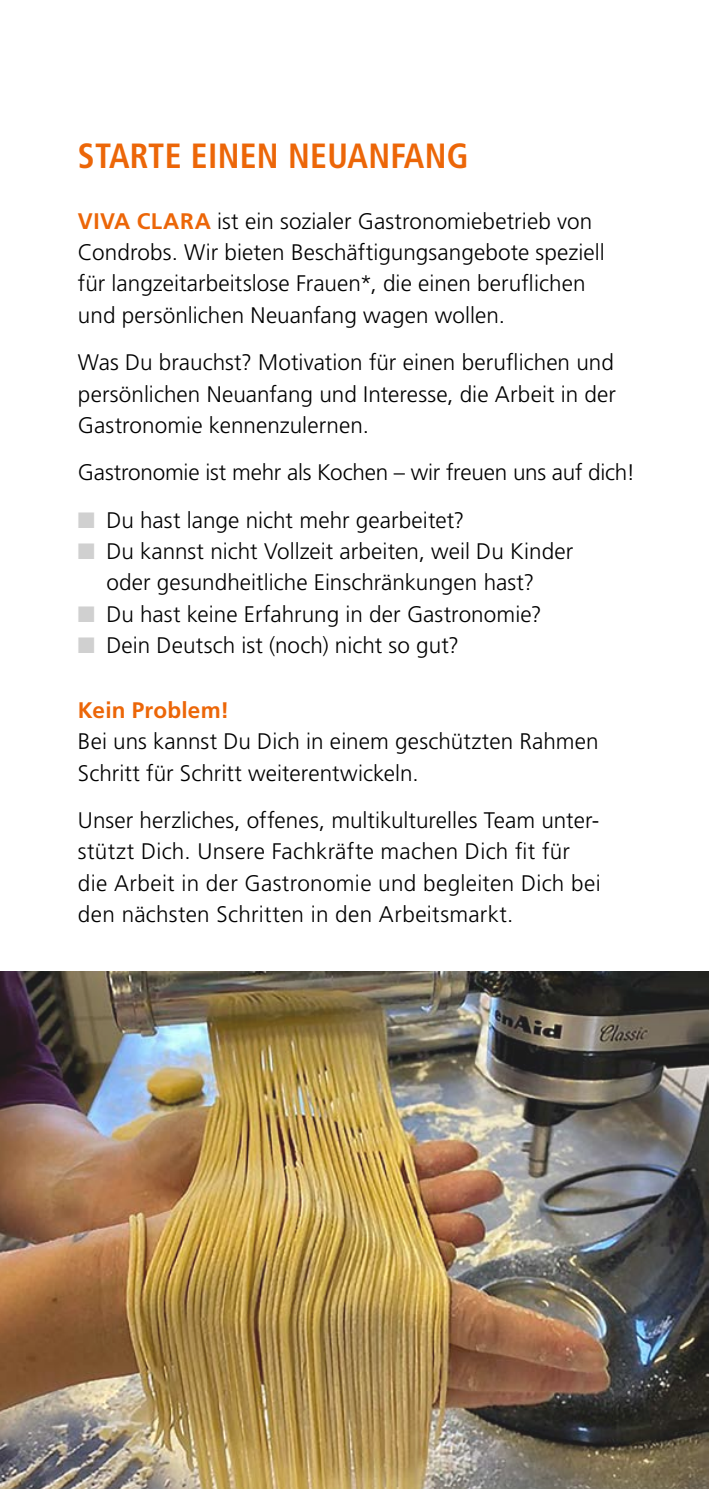
<style>
.page{position:relative;width:709px;height:1489px;background:#fff}
.page>*{position:absolute;margin:0;border:0;box-sizing:border-box;transform-origin:0 0}
.t1{font:700 condensed 35px "Frutiger LT Std";letter-spacing:.01em;color:#ec6608;scale:.96 1}
.t2{font:300 22.5px/31.2px "Frutiger LT Std";letter-spacing:.005em;color:#000}
.t3{font:700 22.5px "Frutiger LT Std";letter-spacing:.01em;color:#ec6608}
.s1{font-weight:700;color:#ec6608}
.s2{color:#d0d0d0}
</style>
<div class="page">
<img style="left:0;top:971px;width:709px;height:517px">
<h1 class="t1" style="left:78px;top:135px;width:408px">STARTE EINEN NEUANFANG</h1>
<p class="t2" style="left:78px;top:206px;width:528px"><span class="s1">VIVA CLARA</span> ist ein sozialer Gastronomiebetrieb von Condrobs. Wir bieten Beschäftigungsangebote speziell für langzeitarbeitslose Frauen*, die einen beruflichen und persönlichen Neuanfang wagen wollen.</p>
<p class="t2" style="left:78px;top:347px;width:539px;text-align:justify">Was Du brauchst? Motivation für einen beruflichen und persönlichen Neuanfang und Interesse, die Arbeit in der Gastronomie kennenzulernen.</p>
<p class="t2" style="left:78px;top:457px;width:558px">Gastronomie ist mehr als Kochen – wir freuen uns auf dich!</p>
<p class="t2" style="left:78px;top:505px;width:388px"><span class="s2">■</span> Du hast lange nicht mehr gearbeitet?</p>
<p class="t2" style="left:78px;top:536px;width:497px;text-align:center"><span class="s2">■</span> Du kannst nicht Vollzeit arbeiten, weil Du Kinder oder gesundheitliche Einschränkungen hast?</p>
<p class="t2" style="left:78px;top:598px;width:465px"><span class="s2">■</span> Du hast keine Erfahrung in der Gastronomie?</p>
<p class="t2" style="left:78px;top:630px;width:383px"><span class="s2">■</span> Dein Deutsch ist (noch) nicht so gut?</p>
<p class="t3" style="left:78px;top:697px;width:153px">Kein Problem!</p>
<p class="t2" style="left:78px;top:726px;width:522px">Bei uns kannst Du Dich in einem geschützten Rahmen<br>Schritt für Schritt weiterentwickeln.</p>
<p class="t2" style="left:78px;top:805px;width:524px">Unser herzliches, offenes, multikulturelles Team unter&shy;stützt Dich. Unsere Fachkräfte machen Dich fit für die Arbeit in der Gastronomie und begleiten Dich bei den nächsten Schritten in den Arbeitsmarkt.</p>
</div>
